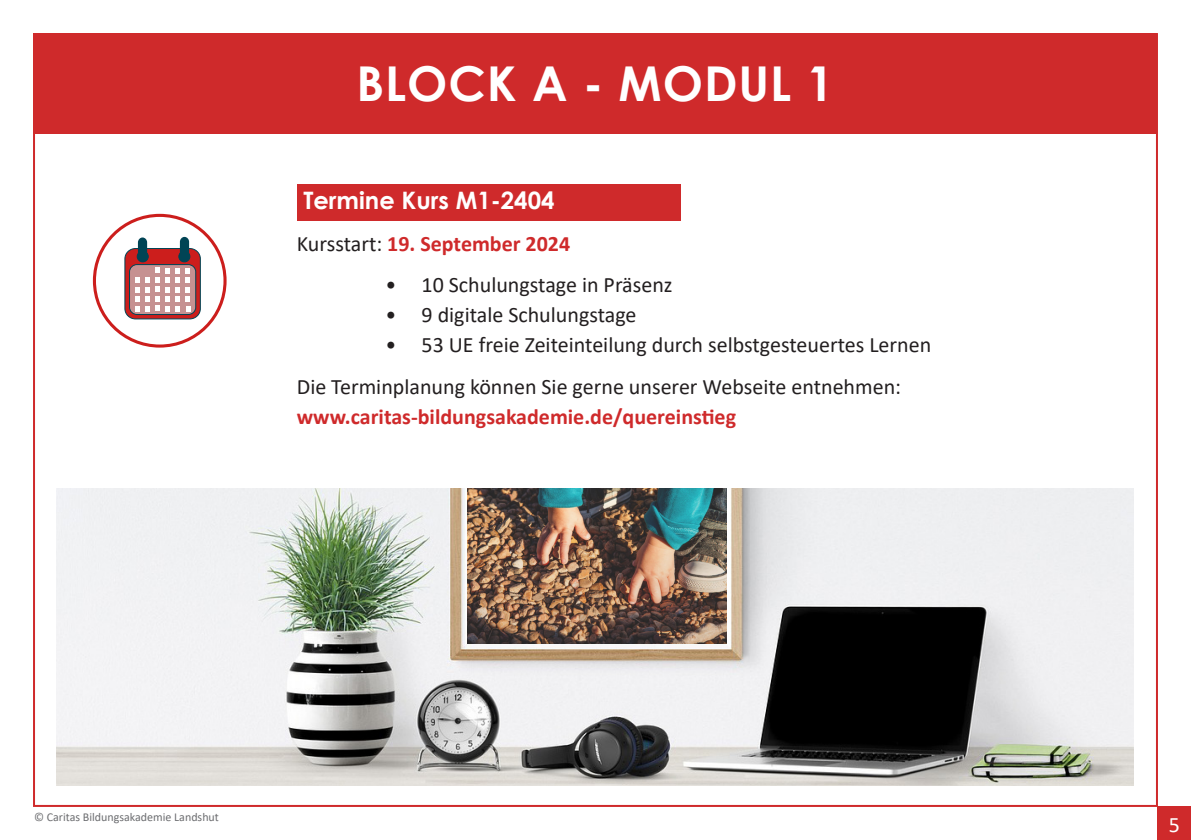
<style>
.page{position:relative;width:1191px;height:840px;background:#fff}
.page>*{position:absolute;margin:0;border:0;box-sizing:border-box;transform-origin:0 0}
.t1{font:700 48px "Century Gothic";letter-spacing:.02em;color:#fff}
.t2{font:700 24px "Century Gothic";color:#fff}
.t3{font:22px "Calibri";color:#231f20}
.t4{font:700 22px "Calibri";color:#cf2a2b}
.t5{font:22px "Calibri";color:#fff}
.t6{font:12px "Calibri";color:#6c6d70}
.s1{font-weight:400;color:#231f20}
</style>
<div class="page">
<div style="left:297px;top:184px;width:383px;height:37px;background:#cf2a2b"></div>
<div style="left:33px;top:33px;width:1124px;height:100px;background:#cf2a2b"></div>
<div style="left:93px;top:214px;width:134px;height:133px;border:3px solid #cc1e1c;border-radius:50%"></div>
<svg style="left:125px;top:248px;width:75px;height:71px"></svg>
<div style="left:125px;top:248px;width:75px;height:71px;border:1px solid #045;border-radius:10px"></div>
<div style="left:129px;top:264px;width:67px;height:50px;background:#c69191;border-radius:7px"></div>
<div style="left:129px;top:264px;width:67px;height:50px;border:1px solid #045;border-radius:7px"></div>
<svg style="left:135px;top:267px;width:55px;height:44px"></svg>
<div style="left:137px;top:251px;width:11px;height:11px;border:1px solid #045;border-radius:50%"></div>
<div style="left:179px;top:251px;width:11px;height:11px;border:1px solid #045;border-radius:50%"></div>
<div style="left:138px;top:237px;width:9px;height:24px;background:#045;border-radius:5px"></div>
<div style="left:180px;top:237px;width:9px;height:24px;background:#045;border-radius:5px"></div>
<div style="left:1158px;top:806px;width:33px;height:33px;background:#cf2a2b"></div>
<img style="left:57px;top:488px;width:1076px;height:297px">
<img style="left:467px;top:488px;width:259px;height:155px">
<p class="t1" style="left:356px;top:47px;width:479px">BLOCK A - MODUL 1</p>
<p class="t2" style="left:303px;top:182px;width:253px">Termine Kurs M1-2404</p>
<p class="t4" style="left:297px;top:228px;width:275px"><span class="s1">Kursstart:</span> 19. September 2024</p>
<p class="t3" style="left:385px;top:269px;width:288px">• 10 Schulungstage in Präsenz</p>
<p class="t3" style="left:385px;top:299px;width:252px">• 9 digitale Schulungstage</p>
<p class="t3" style="left:385px;top:329px;width:547px">• 53 UE freie Zeiteinteilung durch selbstgesteuertes Lernen</p>
<p class="t3" style="left:297px;top:370px;width:606px">Die Terminplanung können Sie gerne unserer Webseite entnehmen:</p>
<p class="t4" style="left:297px;top:400px;width:441px">www.caritas-bildungsakademie.de/quereinstieg</p>
<p class="t6" style="left:34px;top:807px;width:186px">© Caritas Bildungsakademie Landshut</p>
<p class="t5" style="left:1168px;top:808px;width:13px">5</p>
</div>
